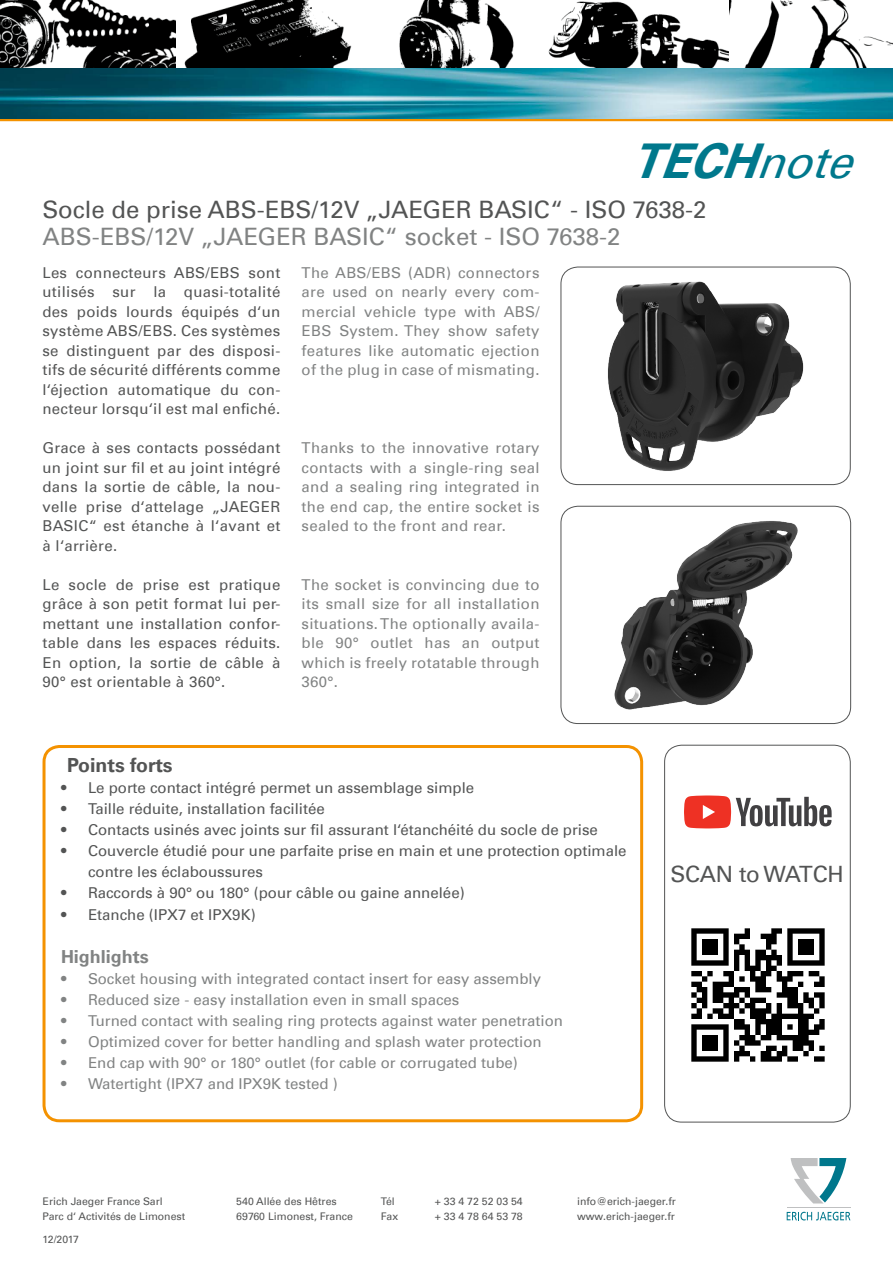
<style>
.page{position:relative;width:893px;height:1263px;background:#fff}
.page>*{position:absolute;margin:0;border:0;box-sizing:border-box;transform-origin:0 0}
.t1{font:italic 700 48px "Univers Com 65";color:#00788c}
.t2{font:24px "Univers Com 55 Roman";color:#535454}
.t3{font:24px "Univers Com 55 Roman";color:#818383}
.t4{font:22.5px "Univers Com 55 Roman";letter-spacing:-.01em;color:#535454}
.t5{font:700 19.5px "Univers Com 65";color:#535454}
.t6{font:700 18px "Univers Com 65";color:#818383}
.t7{font:15px/19.5px "Univers Com 55 Roman";color:#535454;text-align:justify}
.t8{font:15px/19.5px "Univers Com 55 Roman";color:#818383;text-align:justify}
.t9{font:10.5px/15px "Univers Com 55 Roman";color:#535454}
.s1{font-family:"Univers Com 55 Roman";font-weight:400;font-size:45px}
</style>
<div class="page">
<img style="left:607px;top:281px;width:197px;height:190px">
<div style="left:561px;top:267px;width:289px;height:218px;border:1px solid #535454;border-radius:17px"></div>
<img style="left:614px;top:521px;width:184px;height:189px">
<div style="left:561px;top:506px;width:290px;height:218px;border:1px solid #535454;border-radius:17px"></div>
<div style="left:664px;top:745px;width:186px;height:377px;border:1px solid #535454;border-radius:17px"></div>
<div style="left:43px;top:745px;width:600px;height:377px;border:3px solid #f49200;border-radius:16px"></div>
<svg style="left:684px;top:795px;width:148px;height:33px"></svg>
<img style="left:691px;top:928px;width:134px;height:134px">
<svg style="left:787px;top:1212px;width:63px;height:8px"></svg>
<hr style="left:787px;top:1207px;width:63px;height:1px;background:#bfc0c1">
<svg style="left:791px;top:1158px;width:55px;height:45px"></svg>
<hr style="left:0;top:118px;width:893px;height:3px;background:#f49200">
<img style="left:0;top:0;width:893px;height:118px">
<img style="left:0;top:0;width:1px;height:69px">
<h1 class="t1" style="left:631px;top:132px;width:241px">TECH<span class="s1">note</span></h1>
<h2 class="t2" style="left:43px;top:195px;width:665px">Socle de prise ABS-EBS/12V „JAEGER BASIC“ - ISO 7638-2</h2>
<h2 class="t3" style="left:43px;top:222px;width:579px">ABS-EBS/12V „JAEGER BASIC“ socket - ISO 7638-2</h2>
<p class="t8" style="left:302px;top:262px;width:239px">The ABS/EBS (ADR) connectors are used on nearly every com&shy;mercial vehicle type with ABS/ EBS System. They show safety features like automatic ejection of the plug in case of mismating.</p>
<p class="t7" style="left:43px;top:262px;width:239px">Les connecteurs ABS/EBS sont utilisés sur la quasi-totalité des poids lourds équipés d‘un système ABS/EBS. Ces systèmes se distinguent par des disposi&shy;tifs de sécurité différents comme l‘éjection automatique du con&shy;necteur lorsqu‘il est mal enfiché.</p>
<p class="t7" style="left:43px;top:438px;width:239px">Grace à ses contacts possédant un joint sur fil et au joint intégré dans la sortie de câble, la nou&shy;velle prise d‘attelage „JAEGER BASIC“ est étanche à l‘avant et à l‘arrière.</p>
<p class="t7" style="left:43px;top:574px;width:239px">Le socle de prise est pratique grâce à son petit format lui per&shy;mettant une installation confor&shy;table dans les espaces réduits.<br>En option, la sortie de câble à 90° est orientable à 360°.</p>
<p class="t8" style="left:302px;top:438px;width:239px">Thanks to the innovative rotary contacts with a single-ring seal and a sealing ring integrated in the end cap, the entire socket is sealed to the front and rear.</p>
<p class="t8" style="left:302px;top:574px;width:239px">The socket is convincing due to its small size for all installation situations. The optionally availa&shy;ble 90° outlet has an output which is freely rotatable through 360°.</p>
<h3 class="t5" style="left:67px;top:753px;width:107px">Points forts</h3>
<p class="t7" style="left:61px;top:778px;width:415px">• Le porte contact intégré permet un assemblage simple</p>
<p class="t7" style="left:61px;top:799px;width:265px">• Taille réduite, installation facilitée</p>
<p class="t7" style="left:61px;top:820px;width:538px">• Contacts usinés avec joints sur fil assurant l‘étanchéité du socle de prise</p>
<p class="t7" style="left:88px;top:840px;width:540px;line-height:21px;text-indent:-27px">• Couvercle étudié pour une parfaite prise en main et une protection optimale contre les éclaboussures</p>
<p class="t7" style="left:61px;top:883px;width:405px">• Raccords à 90° ou 180° (pour câble ou gaine annelée)</p>
<p class="t7" style="left:61px;top:905px;width:196px">• Etanche (IPX7 et IPX9K)</p>
<p class="t6" style="left:61px;top:946px;width:89px">Highlights</p>
<p class="t8" style="left:61px;top:969px;width:482px">• Socket housing with integrated contact insert for easy assembly</p>
<p class="t8" style="left:61px;top:990px;width:400px">• Reduced size - easy installation even in small spaces</p>
<p class="t8" style="left:61px;top:1011px;width:503px">• Turned contact with sealing ring protects against water penetration</p>
<p class="t8" style="left:61px;top:1032px;width:482px">• Optimized cover for better handling and splash water protection</p>
<p class="t8" style="left:61px;top:1053px;width:458px">• End cap with 90° or 180° outlet (for cable or corrugated tube)</p>
<p class="t8" style="left:61px;top:1074px;width:278px">• Watertight (IPX7 and IPX9K tested )</p>
<h3 class="t4" style="left:670px;top:861px;width:175px">SCAN to WATCH</h3>
<p class="t9" style="left:236px;top:1193px;width:118px">540 Allée des Hêtres<br>69760 Limonest, France</p>
<p class="t9" style="left:43px;top:1193px;width:144px">Erich Jaeger France Sarl<br>Parc d‘ Activités de Limonest</p>
<p class="t9" style="left:381px;top:1193px;width:15px">Tél</p>
<p class="t9" style="left:435px;top:1193px;width:89px">+ 33 4 72 52 03 54</p>
<p class="t9" style="left:381px;top:1208px;width:19px">Fax</p>
<p class="t9" style="left:435px;top:1208px;width:89px">+ 33 4 78 64 53 78</p>
<p class="t9" style="left:43px;top:1232px;width:38px">12/2017</p>
<p class="t9" style="left:577px;top:1193px;width:100px">info@erich-jaeger.fr www.erich-jaeger.fr</p>
</div>
